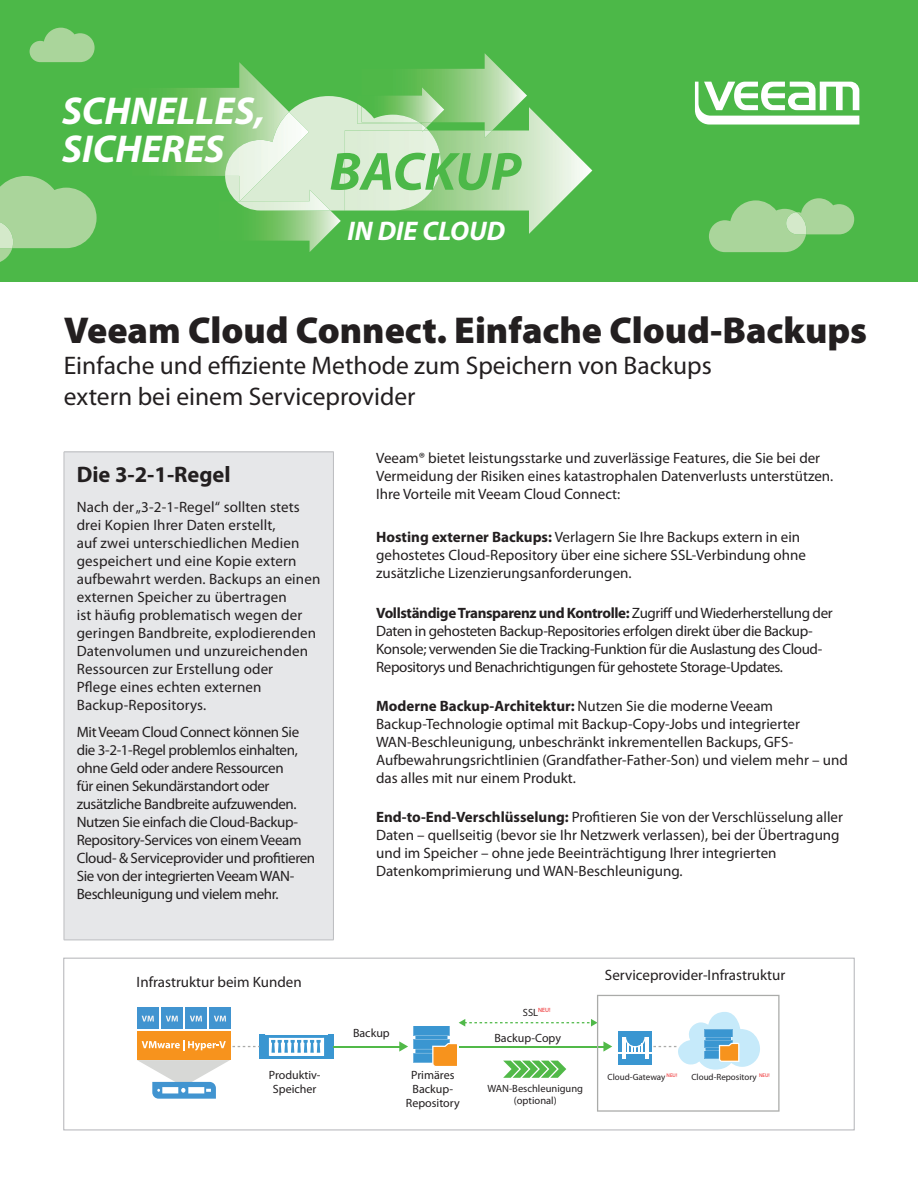
<style>
.page{position:relative;width:918px;height:1188px;background:#fff}
.page>*{position:absolute;margin:0;border:0;box-sizing:border-box;transform-origin:0 0}
.t1{font:italic 700 54.15px "Myriad Pro";letter-spacing:-.005em;color:#4cb848}
.t2{font:italic 700 39px/37.8px "Myriad Pro";color:#fff}
.t3{font:900 37.5px "Myriad Pro";color:#231f20}
.t4{font:italic 700 27px "Myriad Pro";color:#fff}
.t5{font:25.5px/30.6px "Myriad Pro";color:#231f20}
.t6{font:700 22.5px "Myriad Pro";color:#231f20}
.t7{font:15px/18px "Myriad Pro";color:#231f20}
.t8{font:15px/18px "Myriad Pro";letter-spacing:-.025em;color:#231f20}
.t9{font:12px/14.4px "Myriad Pro";color:#231f20;text-align:center}
.t10{font:10.5px/12.6px "Myriad Pro";color:#231f20;text-align:center}
.t11{font:9px "Myriad Pro";color:#231f20}
.t12{font:6.15px "Myriad Pro";color:#ee2123}
.s1{font-weight:700}
.s2{font-size:10.5px;color:#231f20}
</style>
<div class="page">
<div style="left:64px;top:452px;width:269px;height:488px;background:#e6e7e9"></div>
<hr style="left:64px;top:452px;width:270px;height:1px;background:#bcbdc0">
<hr style="left:64px;top:452px;width:1px;height:488px;background:#bcbdc0">
<hr style="left:333px;top:452px;width:1px;height:488px;background:#bcbdc0">
<hr style="left:64px;top:940px;width:270px;height:1px;background:#bcbdc0">
<div style="left:0;top:0;width:918px;height:281px;background:#4cb848"></div>
<svg style="left:30px;top:28px;width:65px;height:34px"></svg>
<svg style="left:0;top:176px;width:97px;height:86px"></svg>
<svg style="left:709px;top:198px;width:145px;height:54px"></svg>
<img style="left:407px;top:53px;width:120px;height:54px">
<img style="left:429px;top:107px;width:163px;height:127px">
<svg style="left:485px;top:131px;width:7px;height:7px"></svg>
<img style="left:429px;top:131px;width:12px;height:80px">
<img style="left:389px;top:87px;width:55px;height:35px">
<img style="left:252px;top:211px;width:89px;height:41px">
<img style="left:166px;top:62px;width:107px;height:114px">
<svg style="left:225px;top:96px;width:204px;height:115px;background:#cce6c5"></svg>
<div style="left:64px;top:958px;width:790px;height:172px;border:1px solid #b2b3b7"></div>
<hr style="left:334px;top:1046px;width:67px;height:1px;background:#51b948">
<div style="left:138px;top:1031px;width:93px;height:29px;background:#f7931d"></div>
<div style="left:137px;top:1008px;width:22px;height:21px;background:#4194d0"></div>
<svg style="left:142px;top:1016px;width:12px;height:6px"></svg>
<div style="left:161px;top:1008px;width:22px;height:21px;background:#4194d0"></div>
<svg style="left:166px;top:1016px;width:12px;height:6px"></svg>
<div style="left:186px;top:1008px;width:21px;height:21px;background:#4194d0"></div>
<svg style="left:190px;top:1016px;width:12px;height:6px"></svg>
<div style="left:210px;top:1008px;width:21px;height:21px;background:#4194d0"></div>
<svg style="left:214px;top:1016px;width:12px;height:6px"></svg>
<svg style="left:137px;top:1034px;width:197px;height:65px"></svg>
<svg style="left:399px;top:995px;width:381px;height:117px"></svg>
<svg style="left:695px;top:82px;width:164px;height:43px"></svg>
<p class="t2" style="left:62px;top:93px;width:204px">SCHNELLES,<br>SICHERES</p>
<p class="t1" style="left:330px;top:142px;width:193px">BACKUP</p>
<p class="t4" style="left:347px;top:216px;width:159px">IN DIE CLOUD</p>
<p class="t3" style="left:64px;top:309px;width:805px">Veeam Cloud Connect. Einfache Cloud-Backups</p>
<p class="t5" style="left:64px;top:351px;width:650px">Einfache und effiziente Methode zum Speichern von Backups extern bei einem Serviceprovider</p>
<p class="t6" style="left:77px;top:461px;width:155px">Die 3-2-1-Regel</p>
<p class="t7" style="left:77px;top:499px;width:245px">Nach der „3-2-1-Regel“ sollten stets drei Kopien Ihrer Daten erstellt,<br>auf zwei unterschiedlichen Medien gespeichert und eine Kopie extern aufbewahrt werden. Backups an einen externen Speicher zu übertragen<br>ist häufig problematisch wegen der geringen Bandbreite, explodierenden Datenvolumen und unzureichenden Ressourcen zur Erstellung oder<br>Pflege eines echten externen Backup-Repositorys.</p>
<p class="t8" style="left:77px;top:723px;width:240px">Mit Veeam Cloud Connect können Sie die 3-2-1-Regel problemlos einhalten, ohne Geld oder andere Ressourcen<br>für einen Sekundärstandort oder zusätzliche Bandbreite aufzuwenden.<br>Nutzen Sie einfach die Cloud-Backup-Repository-Services von einem Veeam Cloud- &amp; Serviceprovider und profitieren Sie von der integrierten Veeam WAN-Beschleunigung und vielem mehr.</p>
<p class="t7" style="left:376px;top:449px;width:459px">Veeam® bietet leistungsstarke und zuverlässige Features, die Sie bei der<br>Vermeidung der Risiken eines katastrophalen Datenverlusts unterstützen.<br>Ihre Vorteile mit Veeam Cloud Connect:</p>
<p class="t7" style="left:376px;top:529px;width:431px"><span class="s1">Hosting externer Backups:</span> Verlagern Sie Ihre Backups extern in ein gehostetes Cloud-Repository über eine sichere SSL-Verbindung ohne zusätzliche Lizenzierungsanforderungen.</p>
<p class="t8" style="left:376px;top:604px;width:458px"><span class="s1">Vollständige Transparenz und Kontrolle:</span> Zugriff und Wiederherstellung der Daten in gehosteten Backup-Repositories erfolgen direkt über die Backup-Konsole; verwenden Sie die Tracking-Funktion für die Auslastung des Cloud-Repositorys und Benachrichtigungen für gehostete Storage-Updates.</p>
<p class="t7" style="left:376px;top:697px;width:473px"><span class="s1">Moderne Backup-Architektur:</span> Nutzen Sie die moderne Veeam Backup-Technologie optimal mit Backup-Copy-Jobs und integrierter WAN-Beschleunigung, unbeschränkt inkrementellen Backups, GFS-Aufbewahrungsrichtlinien (Grandfather-Father-Son) und vielem mehr – und das alles mit nur einem Produkt.</p>
<p class="t7" style="left:376px;top:809px;width:468px"><span class="s1">End-to-End-Verschlüsselung:</span> Profitieren Sie von der Verschlüsselung aller Daten – quellseitig (bevor sie Ihr Netzwerk verlassen), bei der Übertragung und im Speicher – ohne jede Beeinträchtigung Ihrer integrierten Datenkomprimierung und WAN-Beschleunigung.</p>
<p class="t7" style="left:137px;top:973px;width:167px">Infrastruktur beim Kunden</p>
<p class="t7" style="left:605px;top:966px;width:182px">Serviceprovider-Infrastruktur</p>
<p class="t9" style="left:353px;top:1026px;width:38px">Backup</p>
<p class="t9" style="left:269px;top:1068px;width:53px">Produktiv-<br>Speicher</p>
<p class="t9" style="left:406px;top:1068px;width:55px">Primäres<br>Backup-<br>Repository</p>
<p class="t12" style="left:523px;top:1007px;width:29px"><span class="s2">SSL</span>NEU!</p>
<p class="t9" style="left:494px;top:1031px;width:68px">Backup-Copy</p>
<p class="t10" style="left:487px;top:1082px;width:97px">WAN-Beschleunigung (optional)</p>
<p class="t11" style="left:608px;top:1072px;width:71px">Cloud-Gateway <sup>NEU!</sup></p>
<p class="t11" style="left:691px;top:1072px;width:80px">Cloud-Repository <sup>NEU!</sup></p>
</div>
